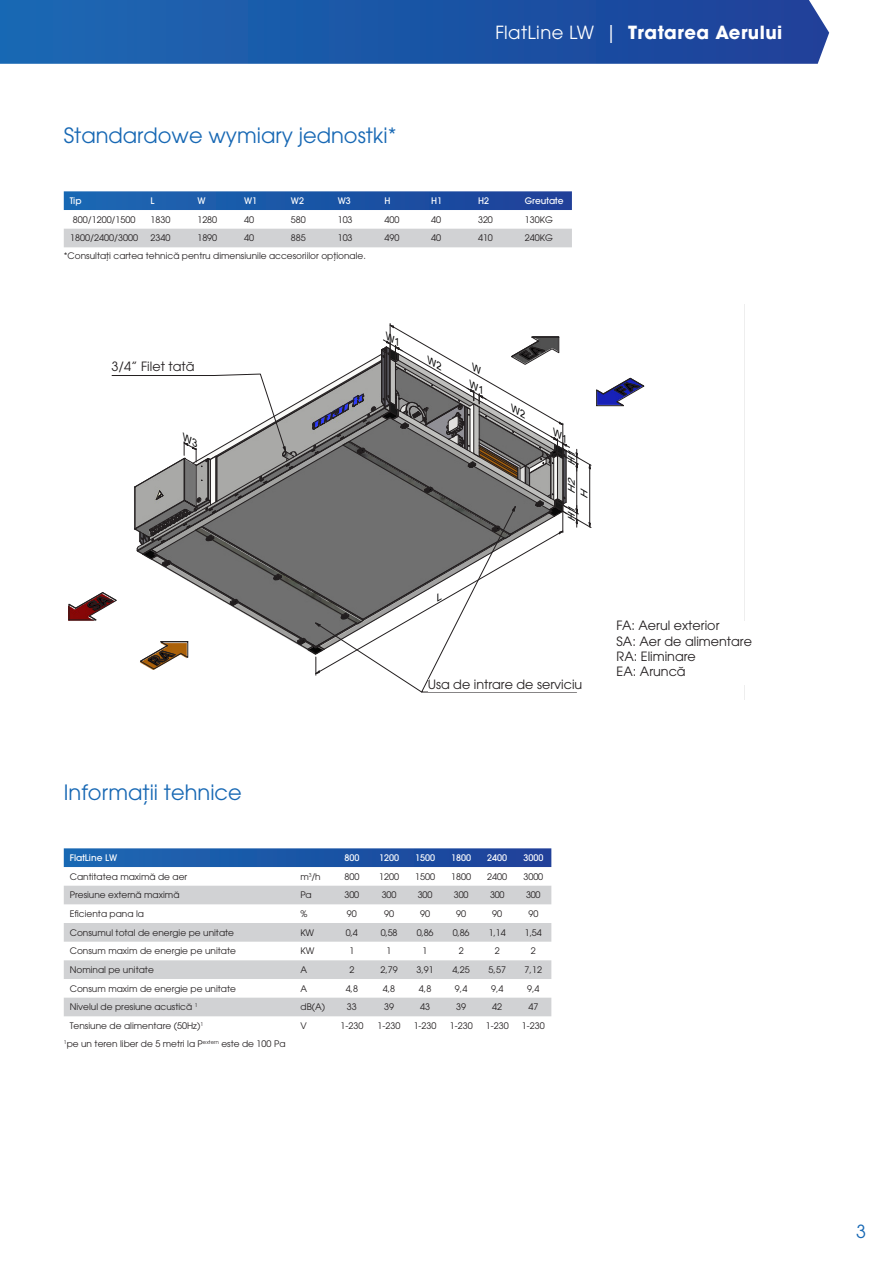
<style>
.page{position:relative;width:893px;height:1263px;background:#fff}
.page>*{position:absolute;margin:0;border:0;box-sizing:border-box;transform-origin:0 0}
.t1{font:21px "ITC Avant Garde Pro";color:#1768b4}
.t2{font:700 18px "ITC Avant Garde Pro";letter-spacing:.025em;color:#fff}
.t3{font:18px "ITC Avant Garde Pro";color:#1768b4}
.t4{font:13.2px/15px "Arial";letter-spacing:.005em;color:#000}
.t5{font:12.75px "ITC Avant Garde Pro";color:#231f20}
.t6{font:italic 9.3px/12.9px "Arial";color:#000;scale:1.15 1}
.Tabel_tekst{font:9px "ITC Avant Garde Pro";color:#231f20}
.Kop1{font:9px "ITC Avant Garde Pro";color:#231f20}
.Tabel_kop{font:500 9px "ITC Avant Garde Pro";color:#fff}
.Tabel_tekst_7_5_pt{font:9px "ITC Avant Garde Pro";color:#231f20}
.Tabel_kop-2{font:9px "ITC Avant Garde Pro";color:#231f20}
.s1{font-weight:400}
</style>
<div class="page">
<svg style="left:1px;top:0;width:828px;height:64px;background:#1e56a7"></svg>
<hr style="left:0;top:0;width:1px;height:64px;background:#1768b4">
<svg style="left:64px;top:191px;width:508px;height:19px;background:#2057a7"></svg>
<div style="left:64px;top:229px;width:508px;height:18px;background:#d1d2d4"></div>
<svg style="left:64px;top:848px;width:487px;height:19px;background:#2057a7"></svg>
<svg style="left:64px;top:886px;width:487px;height:130px;fill:#d1d2d4"></svg>
<hr style="left:390px;top:323px;width:1px;height:32px;background:#231f20">
<svg style="left:68px;top:324px;width:577px;height:368px"></svg>
<p class="t1" style="left:64px;top:122px;width:334px">Standardowe wymiary jednostki*</p>
<h2 class="t2" style="left:495px;top:20px;width:288px"><span class="s1">FlatLine LW |</span> Tratarea Aerului</h2>
<p class="Tabel_kop" style="left:70px;top:195px;width:13px">Tip</p>
<p class="Tabel_kop" style="left:151px;top:195px;width:5px">L</p>
<p class="Tabel_kop" style="left:197px;top:195px;width:10px">W</p>
<p class="Tabel_kop" style="left:244px;top:195px;width:15px">W1</p>
<p class="Tabel_kop" style="left:291px;top:195px;width:15px">W2</p>
<p class="Tabel_kop" style="left:338px;top:195px;width:15px">W3</p>
<p class="Tabel_kop" style="left:384px;top:195px;width:8px">H</p>
<p class="Tabel_kop" style="left:431px;top:195px;width:13px">H1</p>
<p class="Tabel_kop" style="left:478px;top:195px;width:13px">H2</p>
<p class="Tabel_kop" style="left:525px;top:195px;width:40px">Greutate</p>
<p class="Kop1" style="left:73px;top:214px;width:64px">800/1200/1500</p>
<p class="Kop1" style="left:151px;top:214px;width:21px">1830</p>
<p class="Kop1" style="left:197px;top:214px;width:21px">1280</p>
<p class="Kop1" style="left:244px;top:214px;width:11px">40</p>
<p class="Kop1" style="left:291px;top:214px;width:16px">580</p>
<p class="Kop1" style="left:338px;top:214px;width:16px">103</p>
<p class="Kop1" style="left:384px;top:214px;width:16px">400</p>
<p class="Kop1" style="left:431px;top:214px;width:11px">40</p>
<p class="Kop1" style="left:478px;top:214px;width:16px">320</p>
<p class="Kop1" style="left:525px;top:214px;width:30px">130KG</p>
<p class="Kop1" style="left:70px;top:232px;width:69px">1800/2400/3000</p>
<p class="Kop1" style="left:151px;top:232px;width:21px">2340</p>
<p class="Kop1" style="left:197px;top:232px;width:21px">1890</p>
<p class="Kop1" style="left:244px;top:232px;width:11px">40</p>
<p class="Kop1" style="left:291px;top:232px;width:16px">885</p>
<p class="Kop1" style="left:338px;top:232px;width:16px">103</p>
<p class="Kop1" style="left:384px;top:232px;width:16px">490</p>
<p class="Kop1" style="left:431px;top:232px;width:11px">40</p>
<p class="Kop1" style="left:478px;top:232px;width:16px">410</p>
<p class="Kop1" style="left:525px;top:232px;width:30px">240KG</p>
<p class="Kop1" style="left:64px;top:250px;width:304px">*Consultați cartea tehnică pentru dimensiunile accesoriilor opționale.</p>
<p class="t5" style="left:111px;top:359px;width:85px">3/4’’ Filet tată</p>
<p class="t4" style="left:112px;top:360px;width:99px">3/4" male thread</p>
<p class="t6" style="left:565px;top:498px;width:48px;text-indent:-24px;rotate:-90deg">H1 H2 H1<br>H</p>
<p class="t5" style="left:428px;top:676px;width:156px">Usa de intrare de serviciu</p>
<p class="t4" style="left:443px;top:677px;width:131px">Service toegangsdeur</p>
<p class="t5" style="left:617px;top:618px;width:104px">FA: Aerul exterior</p>
<p class="t5" style="left:617px;top:633px;width:137px">SA: Aer de alimentare</p>
<p class="t5" style="left:617px;top:648px;width:81px">RA: Eliminare</p>
<p class="t5" style="left:617px;top:664px;width:71px">EA: Aruncă</p>
<p class="t4" style="left:623px;top:620px;width:92px">FA: Buitenlucht<br>SA: Toevoer<br>RA: Afvoer<br>EA: Afblaas</p>
<p class="t1" style="left:64px;top:779px;width:180px">Informații tehnice</p>
<p class="Tabel_kop" style="left:70px;top:852px;width:49px">FlatLine LW</p>
<p class="Tabel_kop" style="left:344px;top:852px;width:16px">800</p>
<p class="Tabel_kop" style="left:379px;top:852px;width:21px">1200</p>
<p class="Tabel_kop" style="left:415px;top:852px;width:21px">1500</p>
<p class="Tabel_kop" style="left:451px;top:852px;width:21px">1800</p>
<p class="Tabel_kop" style="left:487px;top:852px;width:21px">2400</p>
<p class="Tabel_kop" style="left:523px;top:852px;width:21px">3000</p>
<p class="Tabel_tekst_7_5_pt" style="left:70px;top:871px;width:119px">Cantitatea maximă de aer</p>
<p class="Tabel_tekst" style="left:300px;top:871px;width:22px">m<sup>3</sup>/h</p>
<p class="Tabel_kop-2" style="left:344px;top:871px;width:16px">800</p>
<p class="Tabel_kop-2" style="left:379px;top:871px;width:21px">1200</p>
<p class="Tabel_kop-2" style="left:415px;top:871px;width:21px">1500</p>
<p class="Tabel_kop-2" style="left:451px;top:871px;width:21px">1800</p>
<p class="Tabel_kop-2" style="left:487px;top:871px;width:21px">2400</p>
<p class="Tabel_kop-2" style="left:523px;top:871px;width:21px">3000</p>
<p class="Tabel_tekst_7_5_pt" style="left:70px;top:889px;width:111px">Presiune externă maximă</p>
<p class="Tabel_tekst" style="left:300px;top:889px;width:13px">Pa</p>
<p class="Tabel_tekst" style="left:345px;top:889px;width:16px">300</p>
<p class="Tabel_tekst" style="left:382px;top:889px;width:16px">300</p>
<p class="Tabel_tekst" style="left:418px;top:889px;width:16px">300</p>
<p class="Tabel_tekst" style="left:454px;top:889px;width:16px">300</p>
<p class="Tabel_tekst" style="left:490px;top:889px;width:16px">300</p>
<p class="Tabel_tekst" style="left:526px;top:889px;width:16px">300</p>
<p class="Tabel_tekst_7_5_pt" style="left:70px;top:908px;width:76px">Eficienta pana la</p>
<p class="Tabel_tekst" style="left:300px;top:908px;width:8px">%</p>
<p class="Tabel_tekst" style="left:347px;top:908px;width:11px">90</p>
<p class="Tabel_tekst" style="left:384px;top:908px;width:11px">90</p>
<p class="Tabel_tekst" style="left:420px;top:908px;width:11px">90</p>
<p class="Tabel_tekst" style="left:456px;top:908px;width:11px">90</p>
<p class="Tabel_tekst" style="left:492px;top:908px;width:11px">90</p>
<p class="Tabel_tekst" style="left:528px;top:908px;width:11px">90</p>
<p class="Tabel_tekst" style="left:70px;top:927px;width:166px">Consumul total de energie pe unitate</p>
<p class="Tabel_tekst" style="left:300px;top:927px;width:15px">KW</p>
<p class="Tabel_tekst" style="left:346px;top:927px;width:14px">0,4</p>
<p class="Tabel_tekst" style="left:381px;top:927px;width:18px">0,58</p>
<p class="Tabel_tekst" style="left:417px;top:927px;width:18px">0,86</p>
<p class="Tabel_tekst" style="left:453px;top:927px;width:18px">0,86</p>
<p class="Tabel_tekst" style="left:489px;top:927px;width:18px">1,14</p>
<p class="Tabel_tekst" style="left:525px;top:927px;width:18px">1,54</p>
<p class="Tabel_tekst" style="left:70px;top:945px;width:168px">Consum maxim de energie pe unitate</p>
<p class="Tabel_tekst" style="left:300px;top:945px;width:15px">KW</p>
<p class="Tabel_tekst" style="left:349px;top:945px;width:6px">1</p>
<p class="Tabel_tekst" style="left:387px;top:945px;width:6px">1</p>
<p class="Tabel_tekst" style="left:423px;top:945px;width:6px">1</p>
<p class="Tabel_tekst" style="left:459px;top:945px;width:6px">2</p>
<p class="Tabel_tekst" style="left:495px;top:945px;width:6px">2</p>
<p class="Tabel_tekst" style="left:531px;top:945px;width:6px">2</p>
<p class="Tabel_tekst" style="left:70px;top:964px;width:86px">Nominal pe unitate</p>
<p class="Tabel_tekst" style="left:300px;top:964px;width:8px">A</p>
<p class="Tabel_tekst" style="left:349px;top:964px;width:6px">2</p>
<p class="Tabel_tekst" style="left:380px;top:964px;width:19px">2,79</p>
<p class="Tabel_tekst" style="left:416px;top:964px;width:19px">3,91</p>
<p class="Tabel_tekst" style="left:452px;top:964px;width:19px">4,25</p>
<p class="Tabel_tekst" style="left:489px;top:964px;width:19px">5,57</p>
<p class="Tabel_tekst" style="left:525px;top:964px;width:19px">7,12</p>
<p class="Tabel_tekst" style="left:70px;top:983px;width:168px">Consum maxim de energie pe unitate</p>
<p class="Tabel_tekst" style="left:300px;top:983px;width:8px">A</p>
<p class="Tabel_tekst" style="left:346px;top:983px;width:14px">4,8</p>
<p class="Tabel_tekst" style="left:383px;top:983px;width:14px">4,8</p>
<p class="Tabel_tekst" style="left:419px;top:983px;width:14px">4,8</p>
<p class="Tabel_tekst" style="left:455px;top:983px;width:14px">9,4</p>
<p class="Tabel_tekst" style="left:491px;top:983px;width:14px">9,4</p>
<p class="Tabel_tekst" style="left:527px;top:983px;width:14px">9,4</p>
<p class="Tabel_tekst" style="left:70px;top:1001px;width:129px">Nivelul de presiune acustică <sup>1</sup></p>
<p class="Tabel_tekst" style="left:300px;top:1001px;width:26px">dB(A)</p>
<p class="Tabel_tekst" style="left:347px;top:1001px;width:11px">33</p>
<p class="Tabel_tekst" style="left:384px;top:1001px;width:11px">39</p>
<p class="Tabel_tekst" style="left:420px;top:1001px;width:11px">43</p>
<p class="Tabel_tekst" style="left:456px;top:1001px;width:11px">39</p>
<p class="Tabel_tekst" style="left:492px;top:1001px;width:11px">42</p>
<p class="Tabel_tekst" style="left:528px;top:1001px;width:11px">47</p>
<p class="Tabel_tekst" style="left:70px;top:1020px;width:135px">Tensiune de alimentare (50Hz)<sup>1</sup></p>
<p class="Tabel_tekst" style="left:300px;top:1020px;width:8px">V</p>
<p class="Tabel_tekst" style="left:340px;top:1020px;width:24px">1-230</p>
<p class="Tabel_tekst" style="left:378px;top:1020px;width:24px">1-230</p>
<p class="Tabel_tekst" style="left:414px;top:1020px;width:24px">1-230</p>
<p class="Tabel_tekst" style="left:450px;top:1020px;width:24px">1-230</p>
<p class="Tabel_tekst" style="left:486px;top:1020px;width:24px">1-230</p>
<p class="Tabel_tekst" style="left:522px;top:1020px;width:24px">1-230</p>
<p class="Kop1" style="left:64px;top:1038px;width:223px"><sup>1</sup>pe un teren liber de 5 metri la P<sup>extern</sup> este de 100 Pa</p>
<h2 class="t3" style="left:856px;top:1220px;width:11px">3</h2>
</div>
